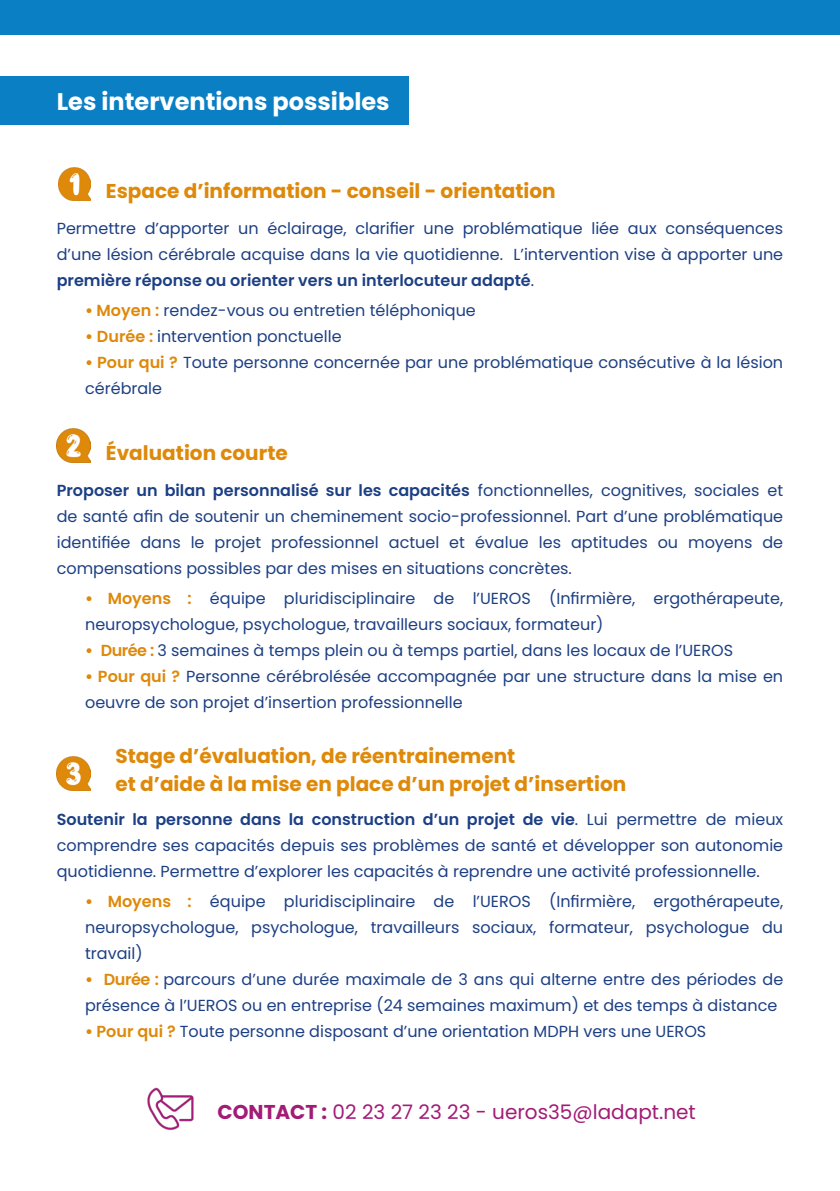
<style>
.page{position:relative;width:840px;height:1191px;background:#fff}
.page>*{position:absolute;margin:0;border:0;box-sizing:border-box;transform-origin:0 0}
.t1{font:700 24px "Poppins";color:#fff}
.t2{font:700 20px "Poppins";color:#de8909}
.t3{font:20px "Poppins";color:#a21b76}
.t4{font:16px/26px "Poppins";color:#1c3f84;text-align:justify}
.s1{font-weight:600}
.s2{font-weight:700;color:#de8909}
.s3{font-weight:600;color:#de8909}
.s4{font-weight:700}
</style>
<div class="page">
<div style="left:0;top:0;width:839px;height:34px;background:#0a7fc4"></div>
<div style="left:0;top:76px;width:408px;height:48px;background:#0a7fc4"></div>
<img style="left:59px;top:168px;width:32px;height:32px">
<img style="left:57px;top:428px;width:34px;height:34px">
<img style="left:57px;top:757px;width:34px;height:34px">
<img style="left:147px;top:1087px;width:47px;height:44px">
<p class="t1" style="left:57px;top:87px;width:334px">Les interventions possibles</p>
<p class="t2" style="left:106px;top:179px;width:451px">Espace d’information - conseil - orientation</p>
<p class="t4" style="left:57px;top:215px;width:727px">Permettre d’apporter un éclairage, clarifier une problématique liée aux conséquences d’une lésion cérébrale acquise dans la vie quotidienne. L’intervention vise à apporter une <span class="s1">première réponse ou orienter vers un interlocuteur adapté</span>.</p>
<p class="t4" style="left:85px;top:297px;width:392px"><span class="s2">•</span> <span class="s3">Moyen :</span> rendez-vous ou entretien téléphonique</p>
<p class="t4" style="left:85px;top:323px;width:258px"><span class="s2">•</span> <span class="s3">Durée :</span> intervention ponctuelle</p>
<p class="t4" style="left:85px;top:349px;width:699px"><span class="s2">•</span> <span class="s3">Pour qui ?</span> Toute personne concernée par une problématique consécutive à la lésion cérébrale</p>
<p class="t2" style="left:106px;top:441px;width:183px">Évaluation courte</p>
<p class="t4" style="left:57px;top:477px;width:727px"><span class="s1">Proposer un bilan personnalisé sur les capacités</span> fonctionnelles, cognitives, sociales et de santé afin de soutenir un cheminement socio-professionnel. Part d’une problématique identifiée dans le projet professionnel actuel et évalue les aptitudes ou moyens de compensations possibles par des mises en situations concrètes.</p>
<p class="t4" style="left:85px;top:585px;width:699px"><span class="s2">•</span> <span class="s3">Moyens :</span> équipe pluridisciplinaire de l’UEROS (Infirmière, ergothérapeute, neuropsychologue, psychologue, travailleurs sociaux, formateur)</p>
<p class="t4" style="left:85px;top:637px;width:649px"><span class="s2">•</span> <span class="s3">Durée :</span> 3 semaines à temps plein ou à temps partiel, dans les locaux de l’UEROS</p>
<p class="t4" style="left:85px;top:663px;width:699px"><span class="s2">•</span> <span class="s3">Pour qui ?</span> Personne cérébrolésée accompagnée par une structure dans la mise en oeuvre de son projet d’insertion professionnelle</p>
<p class="t2" style="left:115px;top:744px;width:401px">Stage d’évaluation, de réentrainement</p>
<p class="t2" style="left:115px;top:772px;width:512px">et d’aide à la mise en place d’un projet d’insertion</p>
<p class="t4" style="left:57px;top:806px;width:727px"><span class="s1">Soutenir la personne dans la construction d’un projet de vie</span>. Lui permettre de mieux comprendre ses capacités depuis ses problèmes de santé et développer son autonomie quotidienne. Permettre d’explorer les capacités à reprendre une activité professionnelle.</p>
<p class="t4" style="left:85px;top:888px;width:699px"><span class="s2">•</span> <span class="s3">Moyens :</span> équipe pluridisciplinaire de l’UEROS (Infirmière, ergothérapeute, neuropsychologue, psychologue, travailleurs sociaux, formateur, psychologue du travail)</p>
<p class="t4" style="left:85px;top:966px;width:699px"><span class="s2">•</span> <span class="s3">Durée :</span> parcours d’une durée maximale de 3 ans qui alterne entre des périodes de présence à l’UEROS ou en entreprise (24 semaines maximum) et des temps à distance</p>
<p class="t4" style="left:85px;top:1018px;width:622px"><span class="s2">•</span> <span class="s3">Pour qui ?</span> Toute personne disposant d’une orientation MDPH vers une UEROS</p>
<p class="t3" style="left:217px;top:1100px;width:479px"><span class="s4">CONTACT :</span> 02 23 27 23 23 - ueros35@ladapt.net</p>
</div>
